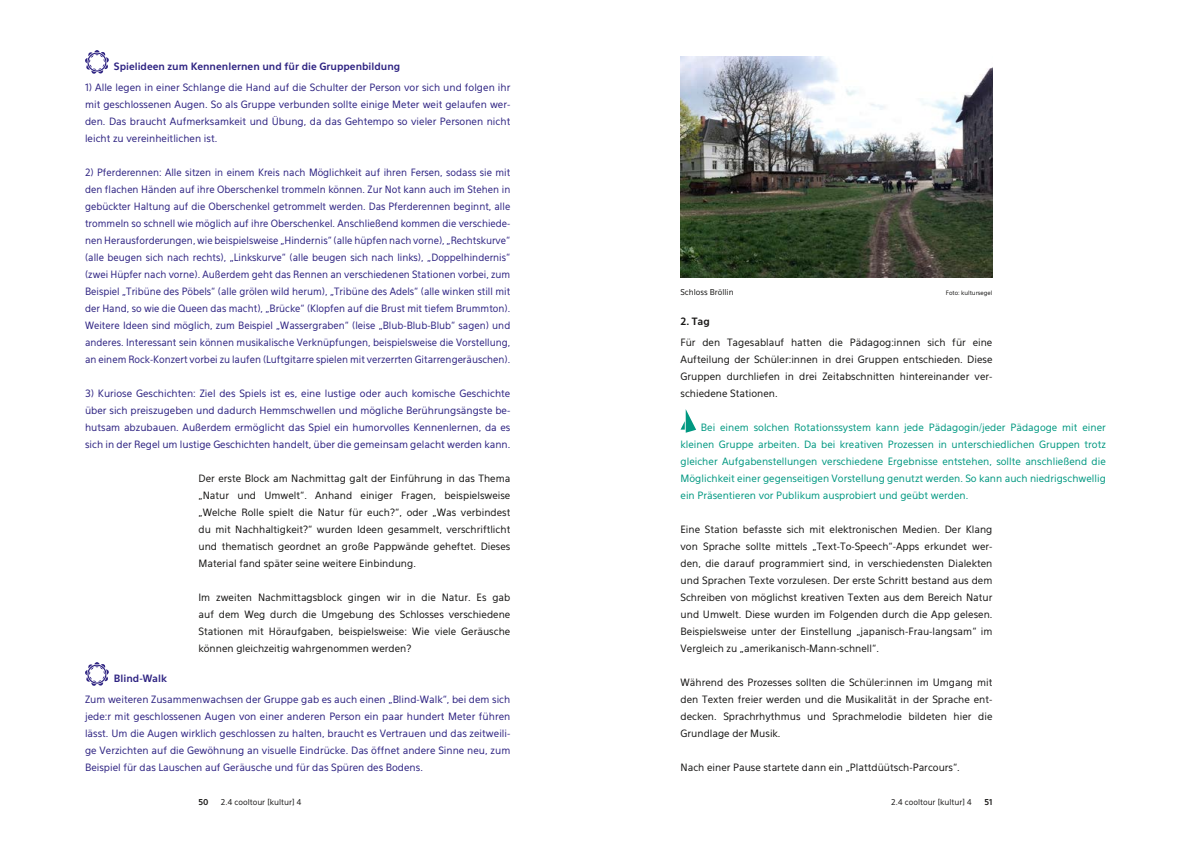
<style>
.page{position:relative;width:1191px;height:842px;background:#fff}
.page>*{position:absolute;margin:0;border:0;box-sizing:border-box;transform-origin:0 0}
.t1{font:10px/17px "Eau Sans";color:#2e2382;text-align:justify}
.t2{font:10px/17px "Eau Sans";color:#181716;text-align:justify}
.t3{font:10px/17px "Eau Sans";color:#009881;text-align:justify}
.t4{font:700 10px "Eau Sans";color:#2e2382}
.t5{font:700 10px "Eau Sans";color:#181716}
.t6{font:8px "Eau Sans";color:#181716}
.t7{font:700 8px "Eau Sans";color:#181716}
.t8{font:6px "Eau Sans";color:#181716}
</style>
<div class="page">
<svg style="left:85px;top:50px;width:24px;height:24px"></svg>
<svg style="left:85px;top:662px;width:24px;height:24px"></svg>
<img style="left:680px;top:57px;width:312px;height:221px">
<svg style="left:680px;top:409px;width:16px;height:24px"></svg>
<p class="t4" style="left:114px;top:60px;width:288px">Spielideen zum Kennenlernen und für die Gruppenbildung</p>
<p class="t1" style="left:85px;top:79px;width:427px">1) Alle legen in einer Schlange die Hand auf die Schulter der Person vor sich und folgen ihr mit geschlossenen Augen. So als Gruppe verbunden sollte einige Meter weit gelaufen wer&shy;den. Das braucht Aufmerksamkeit und Übung, da das Gehtempo so vieler Personen nicht leicht zu vereinheitlichen ist.</p>
<p class="t1" style="left:85px;top:164px;width:427px">2) Pferderennen: Alle sitzen in einem Kreis nach Möglichkeit auf ihren Fersen, sodass sie mit den flachen Händen auf ihre Oberschenkel trommeln können. Zur Not kann auch im Stehen in gebückter Haltung auf die Oberschenkel getrommelt werden. Das Pferderennen beginnt, alle trommeln so schnell wie möglich auf ihre Oberschenkel. Anschließend kommen die verschiede&shy;nen Herausforderungen, wie beispielsweise „Hindernis“ (alle hüpfen nach vorne), „Rechtskurve“ (alle beugen sich nach rechts), „Linkskurve“ (alle beugen sich nach links), „Doppelhindernis“ (zwei Hüpfer nach vorne). Außerdem geht das Rennen an verschiedenen Stationen vorbei, zum Beispiel „Tribüne des Pöbels“ (alle grölen wild herum), „Tribüne des Adels“ (alle winken still mit der Hand, so wie die Queen das macht), „Brücke“ (Klopfen auf die Brust mit tiefem Brummton).<br>Weitere Ideen sind möglich, zum Beispiel „Wassergraben“ (leise „Blub-Blub-Blub“ sagen) und anderes. Interessant sein können musikalische Verknüpfungen, beispielsweise die Vorstellung, an einem Rock-Konzert vorbei zu laufen (Luftgitarre spielen mit verzerrten Gitarrengeräuschen).</p>
<p class="t1" style="left:85px;top:385px;width:427px">3) Kuriose Geschichten: Ziel des Spiels ist es, eine lustige oder auch komische Geschichte über sich preiszugeben und dadurch Hemmschwellen und mögliche Berührungsängste be&shy;hutsam abzubauen. Außerdem ermöglicht das Spiel ein humorvolles Kennenlernen, da es sich in der Regel um lustige Geschichten handelt, über die gemeinsam gelacht werden kann.</p>
<p class="t2" style="left:198px;top:470px;width:313px">Der erste Block am Nachmittag galt der Einführung in das Thema „Natur und Umwelt“. Anhand einiger Fragen, beispielsweise „Welche Rolle spielt die Natur für euch?“, oder „Was verbindest du mit Nachhaltigkeit?“ wurden Ideen gesammelt, verschriftlicht und thematisch geordnet an große Pappwände geheftet. Dieses Material fand später seine weitere Einbindung.</p>
<p class="t2" style="left:198px;top:589px;width:313px">Im zweiten Nachmittagsblock gingen wir in die Natur. Es gab auf dem Weg durch die Umgebung des Schlosses verschiedene Stationen mit Höraufgaben, beispielsweise: Wie viele Geräusche können gleichzeitig wahrgenommen werden?</p>
<p class="t4" style="left:114px;top:672px;width:54px">Blind-Walk</p>
<p class="t1" style="left:85px;top:691px;width:427px">Zum weiteren Zusammenwachsen der Gruppe gab es auch einen „Blind-Walk“, bei dem sich jede:r mit geschlossenen Augen von einer anderen Person ein paar hundert Meter führen lässt. Um die Augen wirklich geschlossen zu halten, braucht es Vertrauen und das zeitweili&shy;ge Verzichten auf die Gewöhnung an visuelle Eindrücke. Das öffnet andere Sinne neu, zum Beispiel für das Lauschen auf Geräusche und für das Spüren des Bodens.</p>
<p class="t6" style="left:680px;top:287px;width:55px">Schloss Bröllin</p>
<p class="t8" style="left:946px;top:289px;width:48px">Foto: kultursegel</p>
<p class="t5" style="left:680px;top:315px;width:31px">2. Tag</p>
<p class="t2" style="left:680px;top:334px;width:313px">Für den Tagesablauf hatten die Pädagog:innen sich für eine Aufteilung der Schüler:innen in drei Gruppen entschieden. Diese Gruppen durchliefen in drei Zeitabschnitten hintereinander ver&shy;schiedene Stationen.</p>
<p class="t3" style="left:680px;top:419px;width:427px;text-indent:20px">Bei einem solchen Rotationssystem kann jede Pädagogin/jeder Pädagoge mit einer kleinen Gruppe arbeiten. Da bei kreativen Prozessen in unterschiedlichen Gruppen trotz gleicher Aufgabenstellungen verschiedene Ergebnisse entstehen, sollte anschließend die Möglichkeit einer gegenseitigen Vorstellung genutzt werden. So kann auch niedrigschwellig ein Präsentieren vor Publikum ausprobiert und geübt werden.</p>
<p class="t2" style="left:680px;top:521px;width:313px">Eine Station befasste sich mit elektronischen Medien. Der Klang von Sprache sollte mittels „Text-To-Speech“-Apps erkundet wer&shy;den, die darauf programmiert sind, in verschiedensten Dialekten und Sprachen Texte vorzulesen. Der erste Schritt bestand aus dem Schreiben von möglichst kreativen Texten aus dem Bereich Natur und Umwelt. Diese wurden im Folgenden durch die App gelesen.<br>Beispielsweise unter der Einstellung „japanisch-Frau-langsam“ im Vergleich zu „amerikanisch-Mann-schnell“.</p>
<p class="t2" style="left:680px;top:674px;width:313px">Während des Prozesses sollten die Schüler:innen im Umgang mit den Texten freier werden und die Musikalität in der Sprache ent&shy;decken. Sprachrhythmus und Sprachmelodie bildeten hier die Grundlage der Musik.</p>
<p class="t2" style="left:680px;top:759px;width:281px">Nach einer Pause startete dann ein „Plattdüütsch-Parcours“.</p>
<p class="t7" style="left:198px;top:797px;width:12px">50</p>
<p class="t6" style="left:221px;top:797px;width:82px">2.4 cooltour [kultur] 4</p>
<p class="t6" style="left:891px;top:797px;width:82px">2.4 cooltour [kultur] 4</p>
<p class="t7" style="left:984px;top:797px;width:10px">51</p>
</div>
